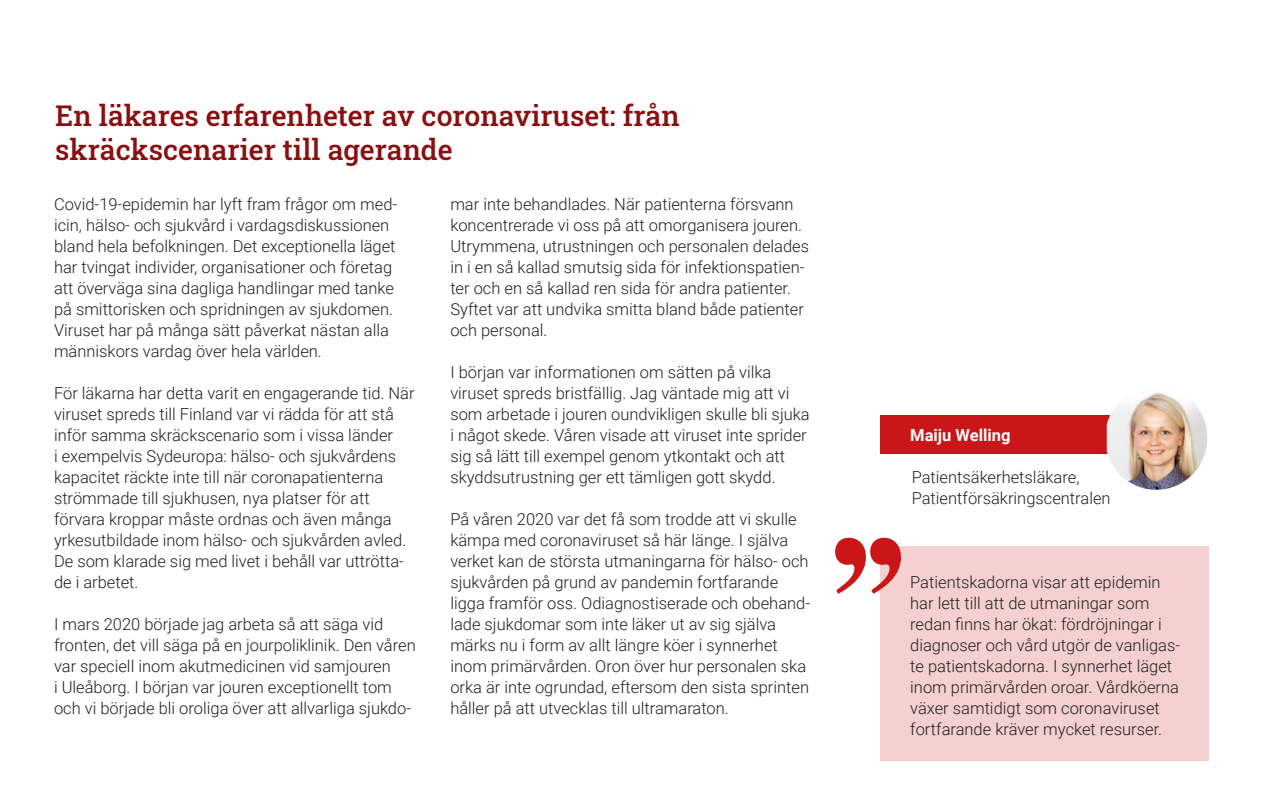
<style>
.page{position:relative;width:1263px;height:808px;background:#fff}
.page>*{position:absolute;margin:0;border:0;box-sizing:border-box;transform-origin:0 0}
.otsikko_19pt{font:500 28.5px/34.2px "Roboto Slab";color:#890f10}
.leipäteksti{font:300 16.5px/21px "Roboto";color:#231f20}
.yhteyshenkilön_nimi{font:700 16.5px "Roboto";color:#fff}
</style>
<div class="page">
<div style="left:880px;top:546px;width:329px;height:215px;background:#f4d0d1"></div>
<div style="left:880px;top:416px;width:283px;height:38px;background:#ca1618"></div>
<img style="left:1107px;top:392px;width:100px;height:98px">
<svg style="left:835px;top:538px;width:66px;height:56px"></svg>
<h1 class="otsikko_19pt" style="left:55px;top:98px;width:626px">En läkares erfarenheter av coronaviruset: från skräckscenarier till agerande</h1>
<p class="leipäteksti" style="left:54px;top:193px;width:345px">Covid-19-epidemin har lyft fram frågor om med&shy;icin, hälso- och sjukvård i vardagsdiskussionen bland hela befolkningen. Det exceptionella läget har tvingat individer, organisationer och företag att överväga sina dagliga handlingar med tanke på smittorisken och spridningen av sjukdomen.<br>Viruset har på många sätt påverkat nästan alla människors vardag över hela världen.</p>
<p class="leipäteksti" style="left:54px;top:382px;width:362px">För läkarna har detta varit en engagerande tid. När viruset spreds till Finland var vi rädda för att stå inför samma skräckscenario som i vissa länder<br>i exempelvis Sydeuropa: hälso- och sjukvårdens kapacitet räckte inte till när coronapatienterna strömmade till sjukhusen, nya platser för att förvara kroppar måste ordnas och även många yrkesutbildade inom hälso- och sjukvården avled.<br>De som klarade sig med livet i behåll var uttrötta&shy;de i arbetet.</p>
<p class="leipäteksti" style="left:54px;top:613px;width:363px">I mars 2020 började jag arbeta så att säga vid fronten, det vill säga på en jourpoliklinik. Den våren var speciell inom akutmedicinen vid samjouren<br>i Uleåborg. I början var jouren exceptionellt tom och vi började bli oroliga över att allvarliga sjukdo-</p>
<p class="leipäteksti" style="left:450px;top:193px;width:360px">mar inte behandlades. När patienterna försvann koncentrerade vi oss på att omorganisera jouren.<br>Utrymmena, utrustningen och personalen delades in i en så kallad smutsig sida för infektionspatien&shy;ter och en så kallad ren sida för andra patienter.<br>Syftet var att undvika smitta bland både patienter och personal.</p>
<p class="leipäteksti" style="left:450px;top:361px;width:361px">I början var informationen om sätten på vilka viruset spreds bristfällig. Jag väntade mig att vi som arbetade i jouren oundvikligen skulle bli sjuka i något skede. Våren visade att viruset inte sprider sig så lätt till exempel genom ytkontakt och att skyddsutrustning ger ett tämligen gott skydd.</p>
<p class="leipäteksti" style="left:450px;top:508px;width:361px">På våren 2020 var det få som trodde att vi skulle kämpa med coronaviruset så här länge. I själva verket kan de största utmaningarna för hälso- och sjukvården på grund av pandemin fortfarande ligga framför oss. Odiagnostiserade och obehand&shy;lade sjukdomar som inte läker ut av sig själva märks nu i form av allt längre köer i synnerhet inom primärvården. Oron över hur personalen ska orka är inte ogrundad, eftersom den sista sprinten håller på att utvecklas till ultramaraton.</p>
<h2 class="yhteyshenkilön_nimi" style="left:910px;top:424px;width:102px">Maiju Welling</h2>
<p class="leipäteksti" style="left:912px;top:466px;width:200px">Patientsäkerhetsläkare,<br>Patientförsäkringscentralen</p>
<p class="leipäteksti" style="left:910px;top:571px;width:271px">Patientskadorna visar att epidemin har lett till att de utmaningar som redan finns har ökat: fördröjningar i diagnoser och vård utgör de vanligas&shy;te patientskadorna. I synnerhet läget inom primärvården oroar. Vårdköerna växer samtidigt som coronaviruset fortfarande kräver mycket resurser.</p>
</div>
